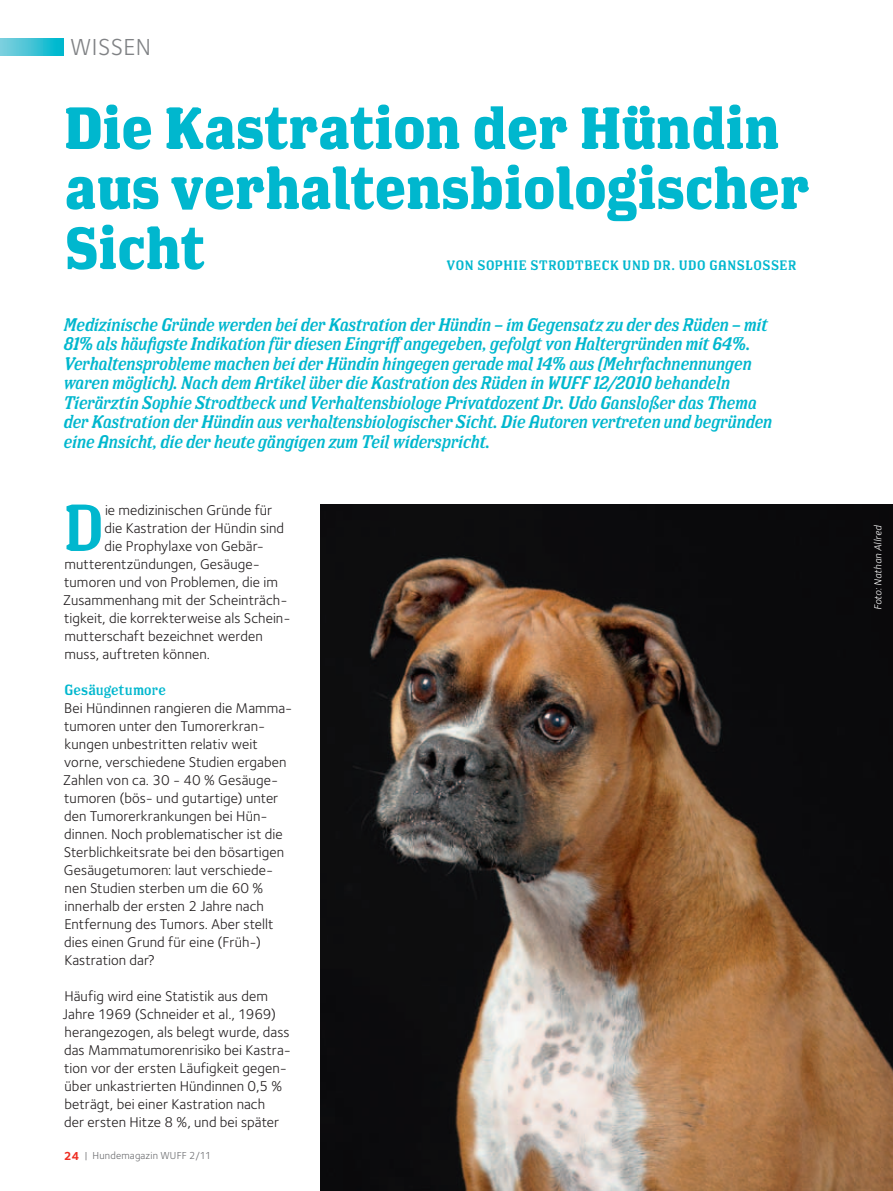
<style>
.page{position:relative;width:893px;height:1191px;background:#fff}
.page>*{position:absolute;margin:0;border:0;box-sizing:border-box;transform-origin:0 0}
.t1{font:65.25px "Los Feliz Roman";color:#00b7ce}
.t2{font:700 58.5px/60px "Los Feliz";color:#00b7ce;scale:.95 1}
.t3{font:24px "Foundry Sterling";color:#808285}
.t4{font:italic 18px/19.5px "Los Feliz";letter-spacing:-.005em;color:#00b7ce}
.t5{font:14.7px/18px "Foundry Sterling";letter-spacing:.005em;color:#231f20}
.t6{font:14.7px "Los Feliz Roman";color:#00b7ce}
.t7{font:13.5px "Los Feliz Roman";letter-spacing:.045em;color:#00b7ce}
.t8{font:10.5px "Foundry Sterling";letter-spacing:.015em;color:#6c6d70}
.t9{font:italic 10.5px "Foundry Sterling";letter-spacing:.005em;color:#fff}
.s1{font-weight:700;font-size:12px;color:#ee2e22}
</style>
<div class="page">
<img style="left:320px;top:504px;width:573px;height:687px">
<div style="left:0;top:38px;width:64px;height:17px;background:linear-gradient(to right,#85d0de,#00b7ce)"></div>
<h3 class="t3" style="left:70px;top:33px;width:34px">Wissen</h3>
<h2 class="t2" style="left:64px;top:97px;width:787px">Die Kastration der Hündin aus verhaltensbiologischer<br>Sicht</h2>
<p class="t7" style="left:446px;top:257px;width:351px">VON SOPHIE STRODTBECK UND DR. UDO GANSLOSSER</p>
<p class="t4" style="left:64px;top:314px;width:710px">Medizinische Gründe werden bei der Kastration der Hündin – im Gegensatz zu der des Rüden – mit 81% als häufigste Indikation für diesen Eingriff angegeben, gefolgt von Haltergründen mit 64%.<br>Verhaltensprobleme machen bei der Hündin hingegen gerade mal 14% aus (Mehrfachnennungen waren möglich). Nach dem Artikel über die Kastration des Rüden in WUFF 12/2010 behandeln Tierärztin Sophie Strodtbeck und Verhaltensbiologe Privatdozent Dr. Udo Gansloßer das Thema der Kastration der Hündin aus verhaltensbiologischer Sicht. Die Autoren vertreten und begründen eine Ansicht, die der heute gängigen zum Teil widerspricht.</p>
<h1 class="t1" style="left:63px;top:486px;width:42px">D</h1>
<p class="t5" style="left:105px;top:501px;width:169px">ie medizinischen Gründe für</p>
<p class="t5" style="left:105px;top:519px;width:181px">die Kastration der Hündin sind</p>
<p class="t5" style="left:105px;top:537px;width:161px">die Prophylaxe von Gebär-</p>
<p class="t5" style="left:65px;top:555px;width:197px">mutterentzündungen, Gesäuge-</p>
<p class="t5" style="left:64px;top:573px;width:215px">tumoren und von Problemen, die im</p>
<p class="t5" style="left:63px;top:591px;width:226px">Zusammenhang mit der Scheinträch-</p>
<p class="t5" style="left:64px;top:609px;width:228px">tigkeit, die korrekterweise als Schein-</p>
<p class="t5" style="left:65px;top:627px;width:200px">mutterschaft bezeichnet werden</p>
<p class="t5" style="left:65px;top:645px;width:147px">muss, auftreten können.</p>
<p class="t6" style="left:64px;top:680px;width:103px">GESÄUGETUMORE</p>
<p class="t5" style="left:63px;top:699px;width:231px">Bei Hündinnen rangieren die Mamma&shy;tumoren unter den Tumorerkran&shy;kungen unbestritten relativ weit vorne, verschiedene Studien ergaben Zahlen von ca. 30 - 40 % Gesäuge&shy;tumoren (bös- und gutartige) unter den Tumorerkrankungen bei Hün&shy;dinnen. Noch problematischer ist die Sterblichkeitsrate bei den bösartigen Gesäugetumoren: laut verschiede&shy;nen Studien sterben um die 60 % innerhalb der ersten 2 Jahre nach Entfernung des Tumors. Aber stellt dies einen Grund für eine (Früh-)<br>Kastration dar?</p>
<p class="t5" style="left:63px;top:987px;width:230px">Häufig wird eine Statistik aus dem Jahre 1969 (Schneider et al., 1969) herangezogen, als belegt wurde, dass das Mammatumorenrisiko bei Kastra&shy;tion vor der ersten Läufigkeit gegen&shy;über unkastrierten Hündinnen 0,5 % beträgt, bei einer Kastration nach<br>der ersten Hitze 8 %, und bei später</p>
<p class="t8" style="left:64px;top:1149px;width:149px"><span class="s1">24</span> | Hundemagazin WUFF 2/11</p>
<p class="t9" style="left:872px;top:610px;width:86px;rotate:-90deg">Foto: Nathan Allred</p>
</div>
